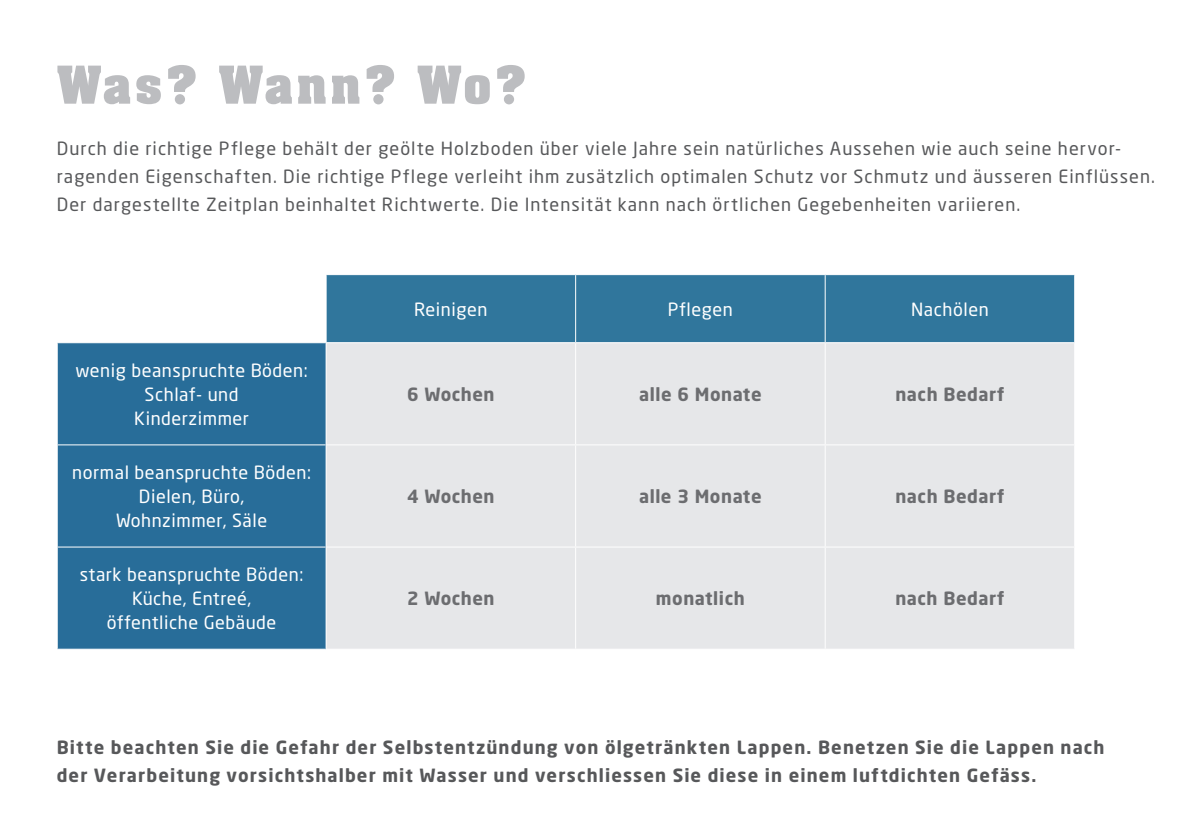
<style>
.page{position:relative;width:1191px;height:840px;background:#fff}
.page>*{position:absolute;margin:0;border:0;box-sizing:border-box;transform-origin:0 0}
.t1{font:700 57px "Neue Aachen Pro";letter-spacing:.035em;color:#bcbdc0}
.t2{font:18px/28px "Neo Sans Pro";letter-spacing:.055em;color:#57585a}
.t3{font:700 18px/28px "Neo Sans Pro";letter-spacing:.065em;color:#57585a}
.t4{font:18px/24px "Neo Sans Pro";letter-spacing:.03em;color:#fff;text-align:center}
.t5{font:700 18px "Neo Sans Pro";letter-spacing:.03em;color:#6c6d70}
</style>
<div class="page">
<div style="left:326px;top:275px;width:748px;height:67px;background:#30769c"></div>
<div style="left:58px;top:343px;width:267px;height:305px;background:#286d99"></div>
<div style="left:326px;top:343px;width:748px;height:305px;background:#e6e7e9"></div>
<hr style="left:575px;top:275px;width:1px;height:67px;background:#fff">
<hr style="left:824px;top:275px;width:1px;height:67px;background:#fff">
<hr style="left:58px;top:444px;width:267px;height:1px;background:#fff">
<hr style="left:58px;top:546px;width:267px;height:1px;background:#fff">
<hr style="left:575px;top:343px;width:1px;height:101px;background:#fff">
<hr style="left:824px;top:343px;width:1px;height:101px;background:#fff">
<hr style="left:325px;top:444px;width:250px;height:1px;background:#fff">
<hr style="left:575px;top:444px;width:250px;height:1px;background:#fff">
<hr style="left:575px;top:445px;width:1px;height:101px;background:#fff">
<hr style="left:825px;top:444px;width:250px;height:1px;background:#fff">
<hr style="left:824px;top:445px;width:1px;height:101px;background:#fff">
<hr style="left:325px;top:546px;width:250px;height:1px;background:#fff">
<hr style="left:575px;top:546px;width:250px;height:1px;background:#fff">
<hr style="left:575px;top:547px;width:1px;height:101px;background:#fff">
<hr style="left:825px;top:546px;width:250px;height:1px;background:#fff">
<hr style="left:824px;top:547px;width:1px;height:101px;background:#fff">
<h1 class="t1" style="left:57px;top:53px;width:472px">Was? Wann? Wo?</h1>
<p class="t2" style="left:57px;top:134px;width:1099px">Durch die richtige Pflege behält der geölte Holzboden über viele Jahre sein natürliches Aussehen wie auch seine hervor&shy;ragenden Eigenschaften. Die richtige Pflege verleiht ihm zusätzlich optimalen Schutz vor Schmutz und äusseren Einflüssen.<br>Der dargestellte Zeitplan beinhaltet Richtwerte. Die Intensität kann nach örtlichen Gegebenheiten variieren.</p>
<p class="t4" style="left:75px;top:357px;width:234px">wenig beanspruchte Böden:<br>Schlaf- und<br>Kinderzimmer</p>
<p class="t4" style="left:72px;top:459px;width:240px">normal beanspruchte Böden:<br>Dielen, Büro,<br>Wohnzimmer, Säle</p>
<p class="t4" style="left:80px;top:561px;width:225px">stark beanspruchte Böden:<br>Küche, Entreé,<br>öffentliche Gebäude</p>
<p class="t4" style="left:414px;top:296px;width:75px">Reinigen</p>
<p class="t4" style="left:668px;top:296px;width:66px">Pflegen</p>
<p class="t4" style="left:911px;top:296px;width:79px">Nachölen</p>
<p class="t5" style="left:407px;top:382px;width:89px">6 Wochen</p>
<p class="t5" style="left:639px;top:382px;width:124px">alle 6 Monate</p>
<p class="t5" style="left:895px;top:382px;width:111px">nach Bedarf</p>
<p class="t5" style="left:407px;top:484px;width:89px">4 Wochen</p>
<p class="t5" style="left:639px;top:484px;width:124px">alle 3 Monate</p>
<p class="t5" style="left:895px;top:484px;width:111px">nach Bedarf</p>
<p class="t5" style="left:407px;top:586px;width:89px">2 Wochen</p>
<p class="t5" style="left:656px;top:586px;width:90px">monatlich</p>
<p class="t5" style="left:895px;top:586px;width:111px">nach Bedarf</p>
<p class="t3" style="left:57px;top:732px;width:1049px">Bitte beachten Sie die Gefahr der Selbstentzündung von ölgetränkten Lappen. Benetzen Sie die Lappen nach der Verarbeitung vorsichtshalber mit Wasser und verschliessen Sie diese in einem luftdichten Gefäss.</p>
</div>
